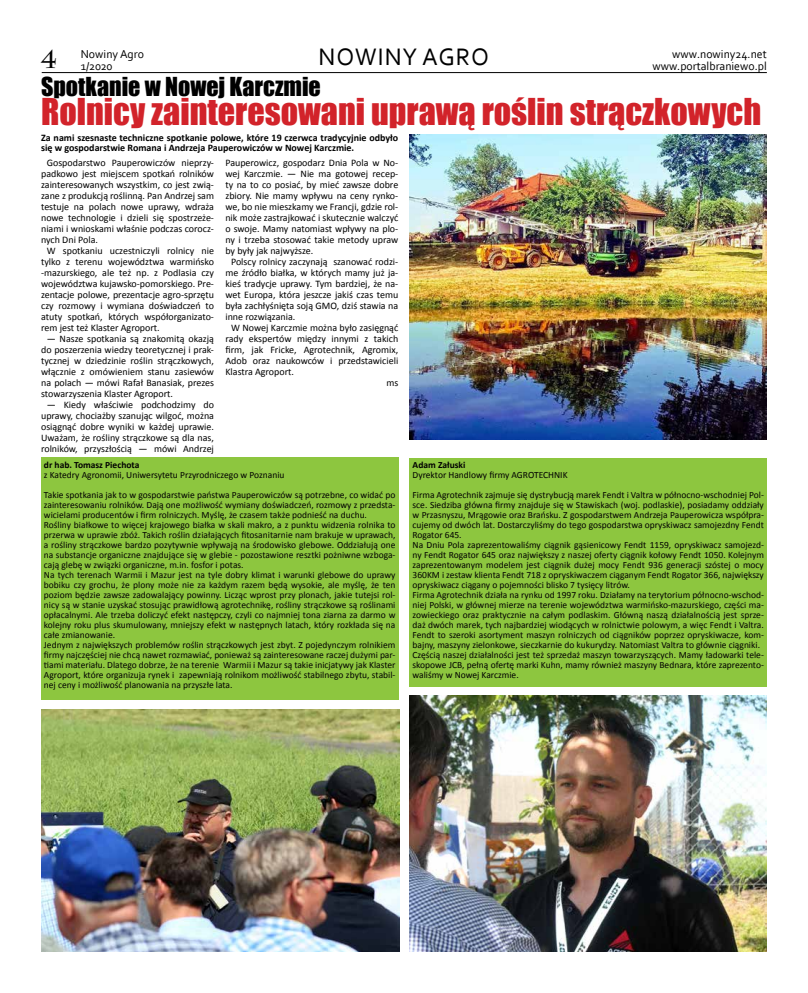
<style>
.page{position:relative;width:808px;height:993px;background:#fff}
.page>*{position:absolute;margin:0;border:0;box-sizing:border-box;transform-origin:0 0}
.t1{font:34px "Impact";color:#d2232a}
.t2{font:25px "Corbel";letter-spacing:.04em;color:#000}
.t3{font:700 25px "Charlemagne Std";color:#000}
.t4{font:24px "Impact";color:#000}
.t5{font:12px/12px "Corbel";color:#000}
.t6{font:10px/11px "Calibri";color:#000;text-align:justify}
.t7{font:700 10px/10px "Calibri";color:#000}
.t8{font:9.5px/10px "Calibri";color:#000}
.t9{font:700 9.5px "Calibri";color:#000}
</style>
<div class="page">
<hr style="left:42px;top:72px;width:725px;height:1px;background:#000">
<div style="left:410px;top:457px;width:357px;height:229px;background:#8dc63f"></div>
<div style="left:41px;top:457px;width:357px;height:242px;background:#8dc63f"></div>
<img style="left:410px;top:134px;width:357px;height:305px">
<img style="left:410px;top:695px;width:357px;height:256px">
<img style="left:41px;top:709px;width:358px;height:242px">
<p class="t5" style="left:81px;top:48px;width:65px">Nowiny Agro<br>1/2020</p>
<h2 class="t2" style="left:318px;top:42px;width:172px">n owiny agro</h2>
<p class="t5" style="left:672px;top:48px;width:96px">www.nowiny24.net</p>
<h2 class="t3" style="left:41px;top:45px;width:17px">4</h2>
<p class="t5" style="left:652px;top:60px;width:116px">www.portalbraniewo.pl</p>
<h3 class="t4" style="left:41px;top:68px;width:281px">Spotkanie w Nowej Karczmie</h3>
<h1 class="t1" style="left:41px;top:85px;width:722px">Rolnicy zainteresowani uprawą roślin strączkowych</h1>
<p class="t7" style="left:41px;top:132px;width:359px">Za nami szesnaste techniczne spotkanie polowe, które 19 czerwca tradycyjnie odbyło się w gospodarstwie Romana i Andrzeja Pauperowiczów w Nowej Karczmie.</p>
<p class="t6" style="left:47px;top:157px;width:169px">Gospodarstwo Pauperowiczów nieprzy-</p>
<p class="t6" style="left:41px;top:168px;width:174px">padkowo jest miejscem spotkań rolników</p>
<p class="t6" style="left:41px;top:179px;width:174px">zainteresowanych wszystkim, co jest zwią-</p>
<p class="t6" style="left:41px;top:190px;width:174px">zane z produkcją roślinną. Pan Andrzej sam</p>
<p class="t6" style="left:41px;top:201px;width:174px">testuje na polach nowe uprawy, wdraża</p>
<p class="t6" style="left:41px;top:212px;width:174px">nowe technologie i dzieli się spostrzeże-</p>
<p class="t6" style="left:41px;top:223px;width:174px">niami i wnioskami właśnie podczas corocz-</p>
<p class="t6" style="left:41px;top:234px;width:59px">nych Dni Pola.</p>
<p class="t6" style="left:47px;top:245px;width:169px">W spotkaniu uczestniczyli rolnicy nie</p>
<p class="t6" style="left:41px;top:256px;width:174px">tylko z terenu województwa warmińsko</p>
<p class="t6" style="left:41px;top:267px;width:174px">-mazurskiego, ale też np. z Podlasia czy</p>
<p class="t6" style="left:41px;top:278px;width:174px">województwa kujawsko-pomorskiego. Pre-</p>
<p class="t6" style="left:41px;top:289px;width:174px">zentacje polowe, prezentacje agro-sprzętu</p>
<p class="t6" style="left:41px;top:300px;width:174px">czy rozmowy i wymiana doświadczeń to</p>
<p class="t6" style="left:41px;top:311px;width:174px">atuty spotkań, których współorganizato-</p>
<p class="t6" style="left:41px;top:322px;width:120px">rem jest też Klaster Agroport.</p>
<p class="t6" style="left:41px;top:333px;width:174px;text-indent:6px">— Nasze spotkania są znakomitą okazją do poszerzenia wiedzy teoretycznej i prak&shy;tycznej w dziedzinie roślin strączkowych, włącznie z omówieniem stanu zasiewów na polach — mówi Rafał Banasiak, prezes stowarzyszenia Klaster Agroport.</p>
<p class="t6" style="left:41px;top:399px;width:174px;text-align:center">— Kiedy właściwie podchodzimy do uprawy, chociażby szanując wilgoć, można osiągnąć dobre wyniki w każdej uprawie.<br>Uważam, że rośliny strączkowe są dla nas, rolników, przyszłością — mówi Andrzej</p>
<p class="t6" style="left:225px;top:157px;width:174px">Pauperowicz, gospodarz Dnia Pola w No-</p>
<p class="t6" style="left:225px;top:168px;width:174px">wej Karczmie. — Nie ma gotowej recep-</p>
<p class="t6" style="left:225px;top:179px;width:174px">ty na to co posiać, by mieć zawsze dobre</p>
<p class="t6" style="left:225px;top:190px;width:174px">zbiory. Nie mamy wpływu na ceny rynko-</p>
<p class="t6" style="left:225px;top:201px;width:174px">we, bo nie mieszkamy we Francji, gdzie rol-</p>
<p class="t6" style="left:225px;top:212px;width:174px">nik może zastrajkować i skutecznie walczyć</p>
<p class="t6" style="left:225px;top:223px;width:174px">o swoje. Mamy natomiast wpływy na plo-</p>
<p class="t6" style="left:225px;top:234px;width:174px">ny i trzeba stosować takie metody upraw</p>
<p class="t6" style="left:225px;top:245px;width:89px">by były jak najwyższe.</p>
<p class="t6" style="left:231px;top:256px;width:169px">Polscy rolnicy zaczynają szanować rodzi-</p>
<p class="t6" style="left:225px;top:267px;width:174px">me źródło białka, w których mamy już ja-</p>
<p class="t6" style="left:225px;top:278px;width:174px">kieś tradycje uprawy. Tym bardziej, że na-</p>
<p class="t6" style="left:225px;top:289px;width:174px">wet Europa, która jeszcze jakiś czas temu</p>
<p class="t6" style="left:225px;top:300px;width:174px">była zachłyśnięta soją GMO, dziś stawia na</p>
<p class="t6" style="left:225px;top:311px;width:72px">inne rozwiązania.</p>
<p class="t6" style="left:231px;top:322px;width:169px">W Nowej Karczmie można było zasięgnąć</p>
<p class="t6" style="left:225px;top:333px;width:174px">rady ekspertów między innymi z takich</p>
<p class="t6" style="left:225px;top:344px;width:174px">firm, jak Fricke, Agrotechnik, Agromix,</p>
<p class="t6" style="left:225px;top:355px;width:174px">Adob oraz naukowców i przedstawicieli</p>
<p class="t6" style="left:225px;top:366px;width:70px">Klastra Agroport.</p>
<p class="t6" style="left:386px;top:377px;width:13px">ms</p>
<p class="t9" style="left:44px;top:458px;width:97px">dr hab. Tomasz Piechota</p>
<p class="t8" style="left:44px;top:464px;width:353px;line-height:20px">z Katedry Agronomii, Uniwersytetu Przyrodniczego w Poznaniu<br>Takie spotkania jak to w gospodarstwie państwa Pauperowiczów są potrzebne, co widać po</p>
<p class="t8" style="left:44px;top:499px;width:353px">zainteresowaniu rolników. Dają one możliwość wymiany doświadczeń, rozmowy z przedsta&shy;wicielami producentów i firm rolniczych. Myślę, że czasem także podnieść na duchu.<br>Rośliny białkowe to więcej krajowego białka w skali makro, a z punktu widzenia rolnika to przerwa w uprawie zbóż. Takich roślin działających fitosanitarnie nam brakuje w uprawach, a rośliny strączkowe bardzo pozytywnie wpływają na środowisko glebowe. Oddziałują one na substancje organiczne znajdujące się w glebie - pozostawione resztki pożniwne wzboga&shy;cają glebę w związki organiczne, m.in. fosfor i potas.<br>Na tych terenach Warmii i Mazur jest na tyle dobry klimat i warunki glebowe do uprawy bobiku czy grochu, że plony może nie za każdym razem będą wysokie, ale myślę, że ten poziom będzie zawsze zadowalający powinny. Licząc wprost przy plonach, jakie tutejsi rol&shy;nicy są w stanie uzyskać stosując prawidłową agrotechnikę, rośliny strączkowe są roślinami opłacalnymi. Ale trzeba doliczyć efekt następczy, czyli co najmniej tona ziarna za darmo w kolejny roku plus skumulowany, mniejszy efekt w następnych latach, który rozkłada się na całe zmianowanie.<br>Jednym z największych problemów roślin strączkowych jest zbyt. Z pojedynczym rolnikiem firmy najczęściej nie chcą nawet rozmawiać, ponieważ są zainteresowane raczej dużymi par&shy;tiami materiału. Dlatego dobrze, że na terenie Warmii i Mazur są takie inicjatywy jak Klaster Agroport, które organizuja rynek i zapewniają rolnikom możliwość stabilnego zbytu, stabil&shy;nej ceny i możliwość planowania na przyszłe lata.</p>
<p class="t9" style="left:413px;top:458px;width:54px">Adam Załuski</p>
<p class="t8" style="left:413px;top:464px;width:353px;line-height:20px">Dyrektor Handlowy firmy AGROTECHNIK<br>Firma Agrotechnik zajmuje się dystrybucją marek Fendt i Valtra w północno-wschodniej Pol-</p>
<p class="t8" style="left:413px;top:499px;width:353px">sce. Siedziba główna firmy znajduje się w Stawiskach (woj. podlaskie), posiadamy oddziały w Przasnyszu, Mrągowie oraz Brańsku. Z gospodarstwem Andrzeja Pauperowicza współpra&shy;cujemy od dwóch lat. Dostarczyliśmy do tego gospodarstwa opryskiwacz samojezdny Fendt Rogator 645.<br>Na Dniu Pola zaprezentowaliśmy ciągnik gąsienicowy Fendt 1159, opryskiwacz samojezd&shy;ny Fendt Rogator 645 oraz największy z naszej oferty ciągnik kołowy Fendt 1050. Kolejnym zaprezentowanym modelem jest ciągnik dużej mocy Fendt 936 generacji szóstej o mocy 360KM i zestaw klienta Fendt 718 z opryskiwaczem ciąganym Fendt Rogator 366, największy opryskiwacz ciągany o pojemności blisko 7 tysięcy litrów.<br>Firma Agrotechnik działa na rynku od 1997 roku. Działamy na terytorium północno-wschod&shy;niej Polski, w głównej mierze na terenie województwa warmińsko-mazurskiego, części ma&shy;zowieckiego oraz praktycznie na całym podlaskim. Główną naszą działalnością jest sprze&shy;daż dwóch marek, tych najbardziej wiodących w rolnictwie polowym, a więc Fendt i Valtra.<br>Fendt to szeroki asortyment maszyn rolniczych od ciągników poprzez opryskiwacze, kom&shy;bajny, maszyny zielonkowe, sieczkarnie do kukurydzy. Natomiast Valtra to głównie ciągniki.<br>Częścią naszej działalności jest też sprzedaż maszyn towarzyszących. Mamy ładowarki tele&shy;skopowe JCB, pełną ofertę marki Kuhn, mamy również maszyny Bednara, które zaprezento&shy;waliśmy w Nowej Karczmie.</p>
</div>
